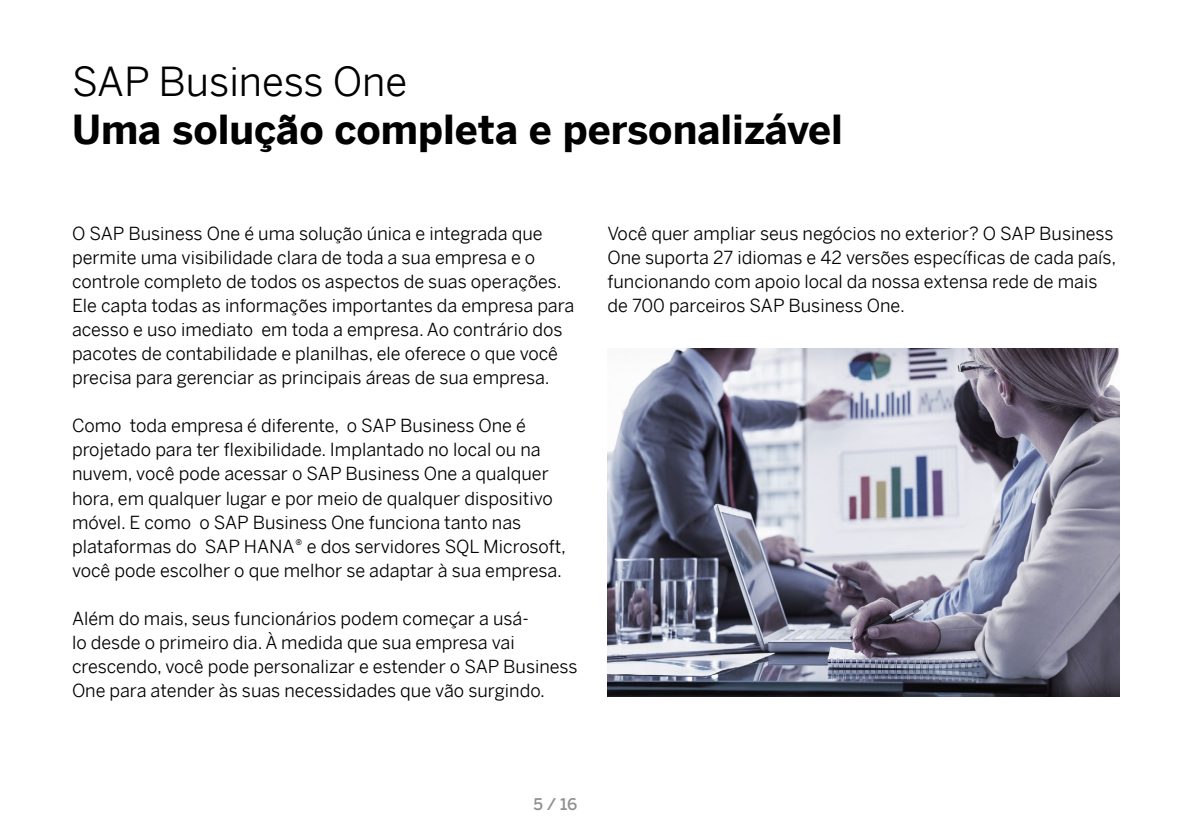
<style>
.page{position:relative;width:1191px;height:840px;background:#fff}
.page>*{position:absolute;margin:0;border:0;box-sizing:border-box;transform-origin:0 0}
.t1{font:700 40px "Benton Sans";color:#000}
.t2{font:40px "Benton Sans";color:#000}
.t3{font:18px/24px "Benton Sans";color:#000}
.t4{font:500 16px "Benton Sans";color:#929292}
</style>
<div class="page">
<img style="left:607px;top:348px;width:512px;height:348px">
<h1 class="t2" style="left:72px;top:47px;width:337px">SAP Business One</h1>
<h1 class="t1" style="left:72px;top:95px;width:772px">Uma solução completa e personalizável</h1>
<p class="t3" style="left:72px;top:219px;width:504px">O SAP Business One é uma solução única e integrada que permite uma visibilidade clara de toda a sua empresa e o controle completo de todos os aspectos de suas operações.<br>Ele capta todas as informações importantes da empresa para acesso e uso imediato em toda a empresa. Ao contrário dos pacotes de contabilidade e planilhas, ele oferece o que você precisa para gerenciar as principais áreas de sua empresa.</p>
<p class="t3" style="left:72px;top:411px;width:495px">Como toda empresa é diferente, o SAP Business One é projetado para ter flexibilidade. Implantado no local ou na nuvem, você pode acessar o SAP Business One a qualquer hora, em qualquer lugar e por meio de qualquer dispositivo móvel. E como o SAP Business One funciona tanto nas plataformas do SAP HANA® e dos servidores SQL Microsoft, você pode escolher o que melhor se adaptar à sua empresa.</p>
<p class="t3" style="left:72px;top:603px;width:507px">Além do mais, seus funcionários podem começar a usá-<br>lo desde o primeiro dia. À medida que sua empresa vai crescendo, você pode personalizar e estender o SAP Business One para atender às suas necessidades que vão surgindo.</p>
<p class="t3" style="left:607px;top:219px;width:510px">Você quer ampliar seus negócios no exterior? O SAP Business One suporta 27 idiomas e 42 versões específicas de cada país, funcionando com apoio local da nossa extensa rede de mais de 700 parceiros SAP Business One.</p>
<p class="t4" style="left:533px;top:793px;width:45px">5/16</p>
</div>
